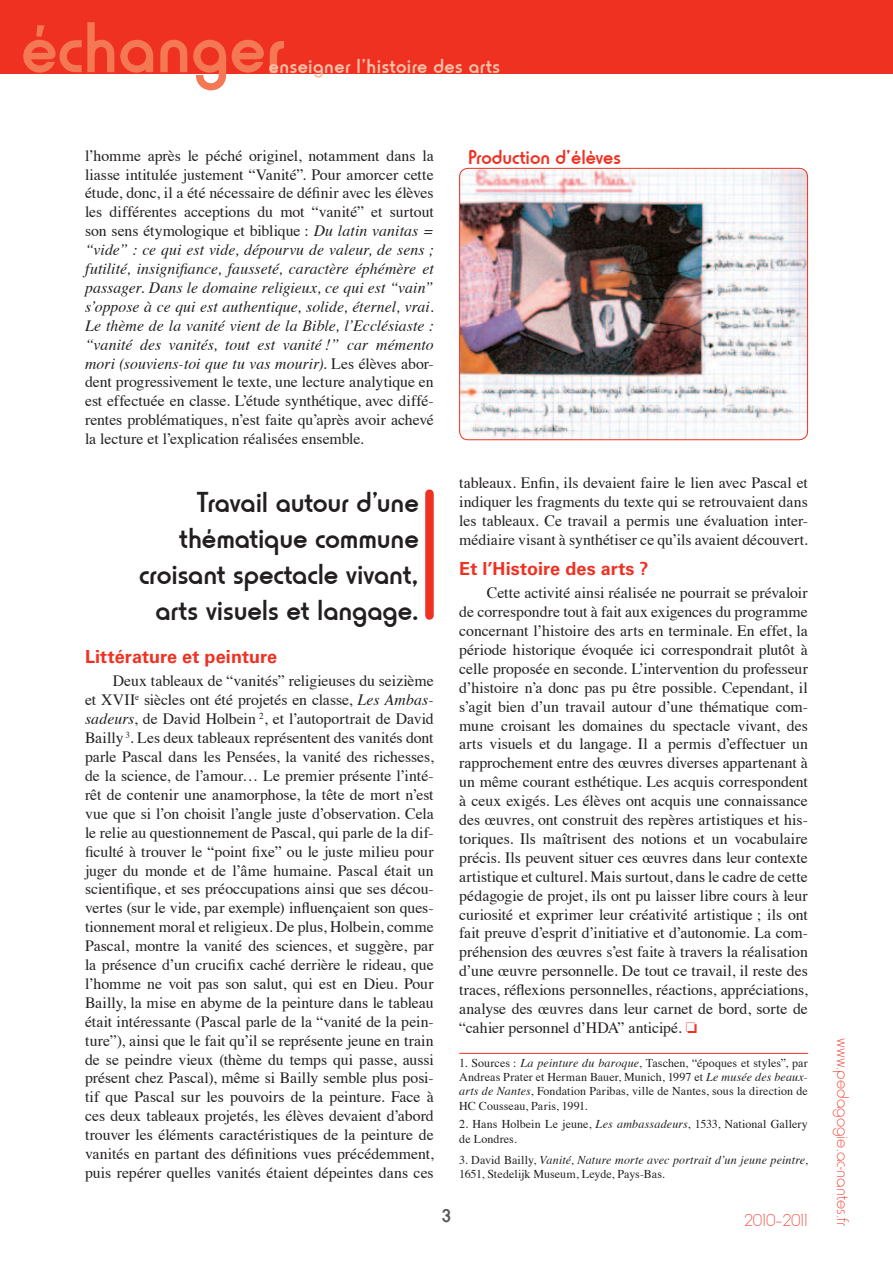
<style>
.page{position:relative;width:893px;height:1263px;background:#fff}
.page>*{position:absolute;margin:0;border:0;box-sizing:border-box;transform-origin:0 0}
.t1{font:500 75px "Horatio D";color:#f37853}
.t2{font:500 30px/36px "Horatio D";letter-spacing:-.005em;color:#231f20;text-align:right}
.t3{font:500 21px "Horatio D";letter-spacing:.02em;color:#fbc1a8}
.t4{font:500 21px "Horatio D";letter-spacing:-.005em;color:#ef3122}
.t5{font:500 19.5px "Horatio D";color:#57585a}
.t6{font:700 18px "Univers";letter-spacing:.005em;color:#ef3122}
.t7{font:18px "Horatio D Ligh";color:#ef3122}
.t8{font:15.75px/18.9px "Times";letter-spacing:-.005em;color:#231f20;text-align:justify}
.t9{font:12px/14.4px "Times";letter-spacing:.005em;color:#231f20}
.s1{font-style:italic}
.s2{color:#ef3122}
</style>
<div class="page">
<div style="left:0;top:0;width:893px;height:74px;background:#ef3122"></div>
<hr style="left:459px;top:1053px;width:349px;height:1px;background:#ef3122">
<img style="left:460px;top:168px;width:347px;height:272px">
<div style="left:459px;top:168px;width:349px;height:272px;border:1px solid #ef3122;border-radius:9px"></div>
<div style="left:425px;top:494px;width:9px;height:121px;background:#ef3122"></div>
<h1 class="t1" style="left:21px;top:5px;width:266px">échanger</h1>
<h3 class="t3" style="left:269px;top:54px;width:233px">enseigner l’histoire des arts</h3>
<p class="t8" style="left:85px;top:145px;width:350px">l’homme après le péché originel, notamment dans la liasse intitulée justement “Vanité”. Pour amorcer cette étude, donc, il a été nécessaire de définir avec les élèves les différentes acceptions du mot “vanité” et surtout son sens étymologique et biblique : <span class="s1">Du latin vanitas = “vide” : ce qui est vide, dépourvu de valeur, de sens ; futilité, insignifiance, fausseté, caractère éphémère et passager. Dans le domaine religieux, ce qui est “vain” s’oppose à ce qui est authentique, solide, éternel, vrai.<br>Le thème de la vanité vient de la Bible, l’Ecclésiaste : “vanité des vanités, tout est vanité !” car mémento mori (souviens-toi que tu vas mourir)</span>. Les élèves abor&shy;dent progressivement le texte, une lecture analytique en est effectuée en classe. L’étude synthétique, avec diffé&shy;rentes problématiques, n’est faite qu’après avoir achevé la lecture et l’explication réalisées ensemble.</p>
<h3 class="t4" style="left:468px;top:145px;width:155px">Production d’élèves</h3>
<h2 class="t2" style="left:139px;top:484px;width:281px">Travail autour d’une thématique commune croisant spectacle vivant, arts visuels et langage.</h2>
<p class="t6" style="left:85px;top:646px;width:194px">Littérature et peinture</p>
<p class="t8" style="left:85px;top:670px;width:350px;text-indent:28px">Deux tableaux de “vanités” religieuses du seizième et XVII<sup>e</sup> siècles ont été projetés en classe, <span class="s1">Les Ambas&shy;sadeurs</span>, de David Holbein <sup>2</sup>, et l’autoportrait de David Bailly <sup>3</sup>. Les deux tableaux représentent des vanités dont parle Pascal dans les Pensées, la vanité des richesses, de la science, de l’amour… Le premier présente l’inté&shy;rêt de contenir une anamorphose, la tête de mort n’est vue que si l’on choisit l’angle juste d’observation. Cela le relie au questionnement de Pascal, qui parle de la dif&shy;ficulté à trouver le “point fixe” ou le juste milieu pour juger du monde et de l’âme humaine. Pascal était un scientifique, et ses préoccupations ainsi que ses décou&shy;vertes (sur le vide, par exemple) influençaient son ques&shy;tionnement moral et religieux. De plus, Holbein, comme Pascal, montre la vanité des sciences, et suggère, par la présence d’un crucifix caché derrière le rideau, que l’homme ne voit pas son salut, qui est en Dieu. Pour Bailly, la mise en abyme de la peinture dans le tableau était intéressante (Pascal parle de la “vanité de la pein&shy;ture”), ainsi que le fait qu’il se représente jeune en train de se peindre vieux (thème du temps qui passe, aussi présent chez Pascal), même si Bailly semble plus posi&shy;tif que Pascal sur les pouvoirs de la peinture. Face à ces deux tableaux projetés, les élèves devaient d’abord trouver les éléments caractéristiques de la peinture de vanités en partant des définitions vues précédemment, puis repérer quelles vanités étaient dépeintes dans ces</p>
<p class="t8" style="left:459px;top:472px;width:350px">tableaux. Enfin, ils devaient faire le lien avec Pascal et indiquer les fragments du texte qui se retrouvaient dans les tableaux. Ce travail a permis une évaluation inter&shy;médiaire visant à synthétiser ce qu’ils avaient découvert.</p>
<p class="t6" style="left:459px;top:558px;width:191px">Et l’Histoire des arts ?</p>
<p class="t8" style="left:459px;top:582px;width:350px;text-indent:28px">Cette activité ainsi réalisée ne pourrait se prévaloir de correspondre tout à fait aux exigences du programme concernant l’histoire des arts en terminale. En effet, la période historique évoquée ici correspondrait plutôt à celle proposée en seconde. L’intervention du professeur d’histoire n’a donc pas pu être possible. Cependant, il s’agit bien d’un travail autour d’une thématique com&shy;mune croisant les domaines du spectacle vivant, des arts visuels et du langage. Il a permis d’effectuer un rapprochement entre des œuvres diverses appartenant à un même courant esthétique. Les acquis correspondent à ceux exigés. Les élèves ont acquis une connaissance des œuvres, ont construit des repères artistiques et his&shy;toriques. Ils maîtrisent des notions et un vocabulaire précis. Ils peuvent situer ces œuvres dans leur contexte artistique et culturel. Mais surtout, dans le cadre de cette pédagogie de projet, ils ont pu laisser libre cours à leur curiosité et exprimer leur créativité artistique ; ils ont fait preuve d’esprit d’initiative et d’autonomie. La com&shy;préhension des œuvres s’est faite à travers la réalisation d’une œuvre personnelle. De tout ce travail, il reste des traces, réflexions personnelles, réactions, appréciations, analyse des œuvres dans leur carnet de bord, sorte de “cahier personnel d’HDA” anticipé. <span class="s2">□</span></p>
<p class="t9" style="left:459px;top:1054px;width:350px;text-align:justify">1. Sources : <span class="s1">La peinture du baroque</span>, Taschen, “époques et styles”, par Andreas Prater et Herman Bauer, Munich, 1997 et <span class="s1">Le musée des beaux&shy;arts de Nantes</span>, Fondation Paribas, ville de Nantes, sous la direction de HC Cousseau, Paris, 1991.</p>
<p class="t9" style="left:459px;top:1116px;width:350px">2. Hans Holbein Le jeune, <span class="s1">Les ambassadeurs</span>, 1533, National Gallery de Londres.</p>
<p class="t9" style="left:459px;top:1151px;width:350px">3. David Bailly, <span class="s1">Vanité, Nature morte avec portrait d’un jeune peintre</span>,<br>1651, Stedelijk Museum, Leyde, Pays-Bas.</p>
<p class="t5" style="left:442px;top:1205px;width:10px">3</p>
<p class="t7" style="left:745px;top:1210px;width:65px">2010–2011</p>
<p class="t7" style="left:853px;top:1038px;width:189px;rotate:90deg">www.pedagogie.ac-nantes.fr</p>
</div>
